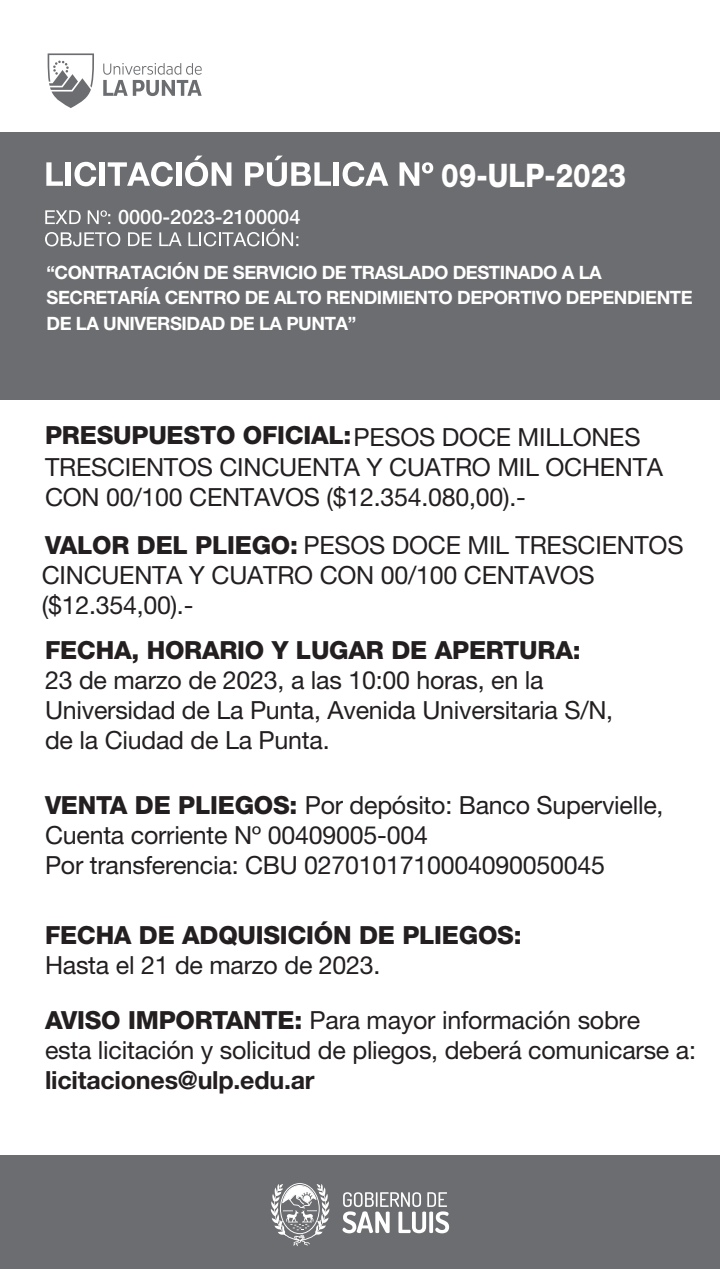
<style>
.page{position:relative;width:720px;height:1269px;background:#fff}
.page>*{position:absolute;margin:0;border:0;box-sizing:border-box;transform-origin:0 0}
.t1{font:800 32.5px "Helvetica Neue LT Std";color:#fff;scale:.86 1}
.t2{font:25px/30px "Helvetica Neue LT Std";letter-spacing:-.01em;color:#231f20}
.t3{font:800 25px "Helvetica Neue LT Std";letter-spacing:-.01em;color:#231f20}
.t4{font:700 25px "Helvetica Neue LT Std";letter-spacing:-.01em;color:#231f20}
.t5{font:500 20px "Helvetica Neue LT Std";color:#fff}
.t6{font:700 18.5px/25.2px "Helvetica Neue LT Std";letter-spacing:-.025em;color:#fff}
.s1{font-weight:800}
</style>
<div class="page">
<div style="left:0;top:132px;width:719px;height:268px;background:#6c6d70"></div>
<div style="left:0;top:1155px;width:719px;height:114px;background:#6c6d70"></div>
<svg style="left:48px;top:53px;width:46px;height:55px"></svg>
<svg style="left:103px;top:63px;width:98px;height:33px"></svg>
<svg style="left:342px;top:1192px;width:107px;height:41px"></svg>
<svg style="left:271px;top:1183px;width:58px;height:63px"></svg>
<svg style="left:45px;top:232px;width:75px;height:14px"></svg>
<svg style="left:128px;top:232px;width:23px;height:14px"></svg>
<svg style="left:159px;top:232px;width:22px;height:14px"></svg>
<svg style="left:188px;top:229px;width:110px;height:17px"></svg>
<svg style="left:45px;top:210px;width:36px;height:14px"></svg>
<svg style="left:88px;top:210px;width:22px;height:14px"></svg>
<svg style="left:46px;top:162px;width:17px;height:24px"></svg>
<div style="left:66px;top:162px;width:5px;height:24px;background:#fff"></div>
<svg style="left:74px;top:162px;width:22px;height:24px"></svg>
<div style="left:100px;top:162px;width:5px;height:24px;background:#fff"></div>
<svg style="left:108px;top:162px;width:65px;height:24px"></svg>
<div style="left:176px;top:162px;width:5px;height:24px;background:#fff"></div>
<svg style="left:185px;top:156px;width:46px;height:30px"></svg>
<svg style="left:245px;top:156px;width:86px;height:30px"></svg>
<div style="left:334px;top:162px;width:5px;height:24px;background:#fff"></div>
<svg style="left:342px;top:162px;width:46px;height:24px"></svg>
<svg style="left:399px;top:162px;width:34px;height:24px"></svg>
<p class="t5" style="left:118px;top:205px;width:184px">0000-2023-2100004</p>
<h1 class="t1" style="left:441px;top:156px;width:216px">09-ULP-2023</h1>
<p class="t6" style="left:46px;top:259px;width:647px">“CONTRATACIÓN DE SERVICIO DE TRASLADO DESTINADO A LA<br>SECRETARÍA CENTRO DE ALTO RENDIMIENTO DEPORTIVO DEPENDIENTE<br>DE LA UNIVERSIDAD DE LA PUNTA”</p>
<p class="t2" style="left:45px;top:419px;width:619px;line-height:31px"><span class="s1">PRESUPUESTO OFICIAL:</span>PESOS DOCE MILLONES<br>TRESCIENTOS CINCUENTA Y CUATRO MIL OCHENTA<br>CON 00/100 CENTAVOS ($12.354.080,00).-</p>
<p class="t2" style="left:42px;top:530px;width:643px"><span class="s1">VALOR DEL PLIEGO:</span> PESOS DOCE MIL TRESCIENTOS<br>CINCUENTA Y CUATRO CON 00/100 CENTAVOS ($12.354,00).-</p>
<p class="t3" style="left:45px;top:635px;width:537px">FECHA, HORARIO Y LUGAR DE APERTURA:</p>
<p class="t2" style="left:45px;top:665px;width:569px">23 de marzo de 2023, a las 10:00 horas, en la<br>Universidad de La Punta, Avenida Universitaria S/N, de la Ciudad de La Punta.</p>
<p class="t2" style="left:45px;top:790px;width:619px"><span class="s1">VENTA DE PLIEGOS:</span> Por depósito: Banco Supervielle,<br>Cuenta corriente Nº 00409005-004<br>Por transferencia: CBU 0270101710004090050045</p>
<p class="t3" style="left:45px;top:920px;width:478px">FECHA DE ADQUISICIÓN DE PLIEGOS:</p>
<p class="t2" style="left:45px;top:950px;width:337px">Hasta el 21 de marzo de 2023.</p>
<p class="t2" style="left:45px;top:1005px;width:652px"><span class="s1">AVISO IMPORTANTE:</span> Para mayor información sobre<br>esta licitación y solicitud de pliegos, deberá comunicarse a:</p>
<p class="t4" style="left:45px;top:1064px;width:271px">licitaciones@ulp.edu.ar</p>
</div>
